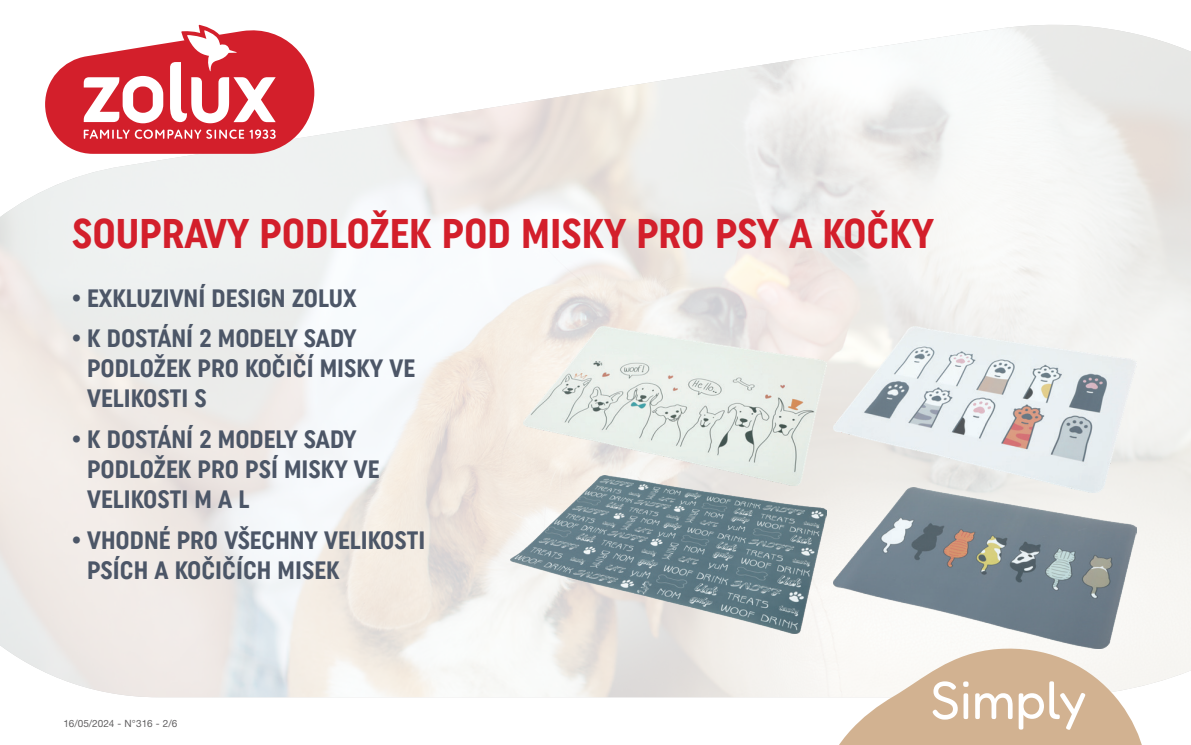
<style>
.page{position:relative;width:1191px;height:745px;background:#fff}
.page>*{position:absolute;margin:0;border:0;box-sizing:border-box;transform-origin:0 0}
.t1{font:41.25px "Uniform Condensed 4";color:#d31f2b}
.t2{font:25px/30px "Uniform Condensed 4";color:#4c5667}
.t3{font:10px "Helvetica Neue LT 55 Rm";color:#616061}
</style>
<div class="page">
<img style="left:0;top:25px;width:1191px;height:671px">
<img style="left:833px;top:326px;width:303px;height:161px">
<img style="left:523px;top:326px;width:303px;height:149px">
<img style="left:833px;top:487px;width:303px;height:154px">
<img style="left:510px;top:475px;width:316px;height:158px">
<svg style="left:814px;top:641px;width:340px;height:103px"></svg>
<svg style="left:45px;top:25px;width:269px;height:129px"></svg>
<h1 class="t1" style="left:72px;top:209px;width:863px">SOUPRAVY PODLOŽEK POD MISKY PRO PSY A KOČKY</h1>
<p class="t2" style="left:72px;top:282px;width:286px">• EXKLUZIVNÍ DESIGN ZOLUX</p>
<p class="t2" style="left:87px;top:323px;width:329px;text-indent:-15px">• K DOSTÁNÍ 2 MODELY SADY<br>PODLOŽEK PRO KOČIČÍ MISKY VE<br>VELIKOSTI S</p>
<p class="t2" style="left:87px;top:423px;width:294px;text-indent:-15px">• K DOSTÁNÍ 2 MODELY SADY<br>PODLOŽEK PRO PSÍ MISKY VE<br>VELIKOSTI M A L</p>
<p class="t2" style="left:87px;top:524px;width:340px;text-indent:-15px">• VHODNÉ PRO VŠECHNY VELIKOSTI<br>PSÍCH A KOČIČÍCH MISEK</p>
<p class="t3" style="left:63px;top:717px;width:115px">16/05/2024 - N°316 - 2/6</p>
</div>
